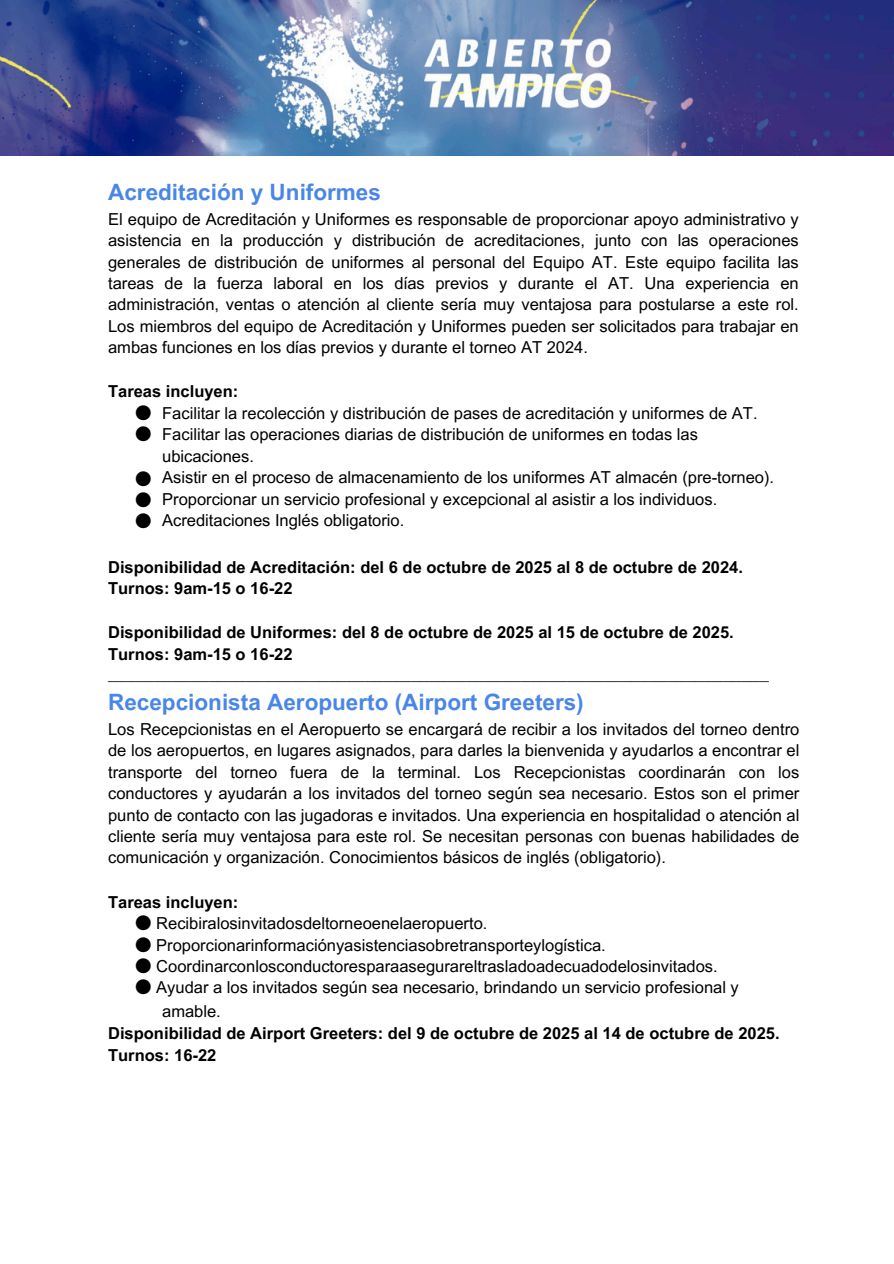
<style>
.page{position:relative;width:894px;height:1264px;background:#fff}
.page>*{position:absolute;margin:0;border:0;box-sizing:border-box;transform-origin:0 0}
.t1{font:700 22.5px "Arial MT Pro";color:#4a86e8}
.t2{font:16.5px/21.5px "Arial MT Pro";color:#000;text-align:justify}
.t3{font:700 16.5px/21.5px "Arial MT Pro";color:#000}
.t4{font:16.5px/21.5px "Noto Sans CJ Ksc";color:#000}
.s1{font-family:"Noto Sans CJ Ksc"}
</style>
<div class="page">
<img style="left:0;top:0;width:893px;height:155px">
<p class="t1" style="left:108px;top:184px;width:274px">Acreditación y Uniformes</p>
<p class="t2" style="left:108px;top:210px;width:692px">El equipo de Acreditación y Uniformes es responsable de proporcionar apoyo administrativo y asistencia en la producción y distribución de acreditaciones, junto con las operaciones generales de distribución de uniformes al personal del Equipo AT. Este equipo facilita las</p>
<h1 class="t2" style="left:108px;top:274px;width:692px">tareas de la fuerza laboral en los días previos y durante el AT. Una experiencia en administración, ventas o atención al cliente sería muy ventajosa para postularse a este rol.<br>Los miembros del equipo de Acreditación y Uniformes pueden ser solicitados para trabajar en ambas funciones en los días previos y durante el torneo AT 2024.</h1>
<p class="t3" style="left:108px;top:383px;width:132px">Tareas incluyen:</p>
<p class="t4" style="left:135px;top:401px;width:18px">● ●</p>
<p class="t4" style="left:135px;top:467px;width:18px;text-align:justify">● ● ●</p>
<p class="t2" style="left:162px;top:404px;width:613px;text-align:left">Facilitar la recolección y distribución de pases de acreditación y uniformes de AT.<br>Facilitar las operaciones diarias de distribución de uniformes en todas las ubicaciones.<br>Asistir en el proceso de almacenamiento de los uniformes AT almacén (pre-torneo).<br>Proporcionar un servicio profesional y excepcional al asistir a los individuos.<br>Acreditaciones Inglés obligatorio.</p>
<p class="t3" style="left:108px;top:558px;width:636px">Disponibilidad de Acreditación: del 6 de octubre de 2025 al 8 de octubre de 2024.<br>Turnos: 9am-15 o 16-22</p>
<h1 class="t3" style="left:108px;top:624px;width:627px">Disponibilidad de Uniformes: del 8 de octubre de 2025 al 15 de octubre de 2025.<br>Turnos: 9am-15 o 16-22</h1>
<h1 class="t2" style="left:108px;top:666px;width:662px">________________________________________________________________________</h1>
<p class="t1" style="left:108px;top:694px;width:477px">Recepcionista Aeropuerto (Airport Greeters)</p>
<h1 class="t2" style="left:108px;top:720px;width:692px">Los Recepcionistas en el Aeropuerto se encargará de recibir a los invitados del torneo dentro de los aeropuertos, en lugares asignados, para darles la bienvenida y ayudarlos a encontrar el transporte del torneo fuera de la terminal. Los Recepcionistas coordinarán con los conductores y ayudarán a los invitados del torneo según sea necesario. Estos son el primer punto de contacto con las jugadoras e invitados. Una experiencia en hospitalidad o atención al cliente sería muy ventajosa para este rol. Se necesitan personas con buenas habilidades de comunicación y organización. Conocimientos básicos de inglés (obligatorio).</h1>
<h1 class="t3" style="left:108px;top:893px;width:132px">Tareas incluyen:</h1>
<p class="t2" style="left:135px;top:914px;width:354px"><span class="s1">●</span> Recibiralosinvitadosdeltorneoenelaeropuerto.</p>
<p class="t2" style="left:135px;top:936px;width:472px"><span class="s1">●</span> Proporcionarinformaciónyasistenciasobretransporteylogística.</p>
<p class="t2" style="left:135px;top:957px;width:584px"><span class="s1">●</span> Coordinarconlosconductoresparaasegurareltrasladoadecuadodelosinvitados.</p>
<p class="t2" style="left:162px;top:978px;width:578px;line-height:23.1px;text-indent:-27px"><span class="s1">●</span> Ayudar a los invitados según sea necesario, brindando un servicio profesional y amable.</p>
<p class="t3" style="left:108px;top:1024px;width:673px">Disponibilidad de Airport Greeters: del 9 de octubre de 2025 al 14 de octubre de 2025.<br>Turnos: 16-22</p>
</div>
